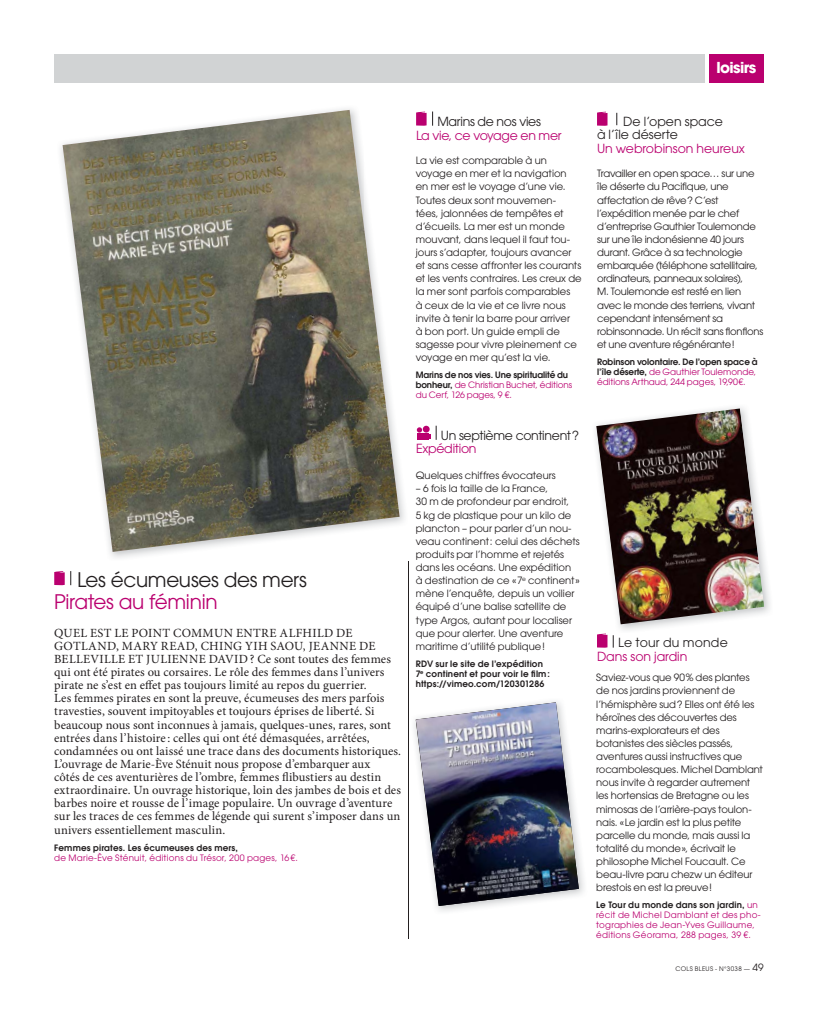
<style>
.page{position:relative;width:818px;height:1012px;background:#fff}
.page>*{position:absolute;margin:0;border:0;box-sizing:border-box;transform-origin:0 0}
.t1{font:20px "Avant Garde LT";letter-spacing:-.02em;color:#231f20}
.t2{font:20px "Avant Garde LT";letter-spacing:-.02em;color:#ba006f}
.t3{font:700 15px "Avant Garde LT";letter-spacing:-.04em;color:#fff}
.t4{font:12.5px/13.1px "Minion Pro";letter-spacing:.005em;color:#231f20}
.t5{font:12.5px "Avant Garde LT";letter-spacing:-.015em;color:#ba006f}
.t6{font:12.5px/13.8px "Avant Garde LT";letter-spacing:-.015em;color:#231f20}
.t7{font:12.5px "Avant Garde LT";letter-spacing:.01em;color:#231f20}
.t8{font:10px/13.1px "Avant Garde LT";letter-spacing:-.01em;color:#231f20}
.t9{font:8.75px/10px "Avant Garde LT";letter-spacing:-.005em;color:#ba006f}
.t10{font:8.75px/10px "Avant Garde LT";letter-spacing:.015em;color:#ba006f}
.t11{font:600 8.75px/10px "Avant Garde LT";letter-spacing:.02em;color:#231f20}
.t12{font:6.25px "Avant Garde LT";letter-spacing:.055em;color:#231f20}
.s1{font-weight:600;color:#231f20}
.s2{font-size:10px}
</style>
<div class="page">
<div style="left:54px;top:54px;width:650px;height:29px;background:#d1d3d4"></div>
<div style="left:708px;top:54px;width:55px;height:29px;background:#ba006f"></div>
<hr style="left:408px;top:110px;width:1px;height:829px;background:#231f20">
<img style="left:63px;top:110px;width:336px;height:442px">
<img style="left:595px;top:407px;width:175px;height:223px">
<img style="left:596px;top:408px;width:167px;height:216px">
<svg style="left:597px;top:634px;width:16px;height:14px"></svg>
<svg style="left:616px;top:113px;width:1px;height:12px"></svg>
<svg style="left:597px;top:112px;width:10px;height:14px"></svg>
<svg style="left:416px;top:427px;width:6px;height:6px"></svg>
<div style="left:422px;top:426px;width:7px;height:7px;background:#ba006f;border-radius:50%"></div>
<div style="left:416px;top:433px;width:12px;height:7px;background:#ba006f"></div>
<svg style="left:428px;top:426px;width:8px;height:14px"></svg>
<img style="left:414px;top:701px;width:170px;height:210px">
<img style="left:415px;top:702px;width:163px;height:204px">
<svg style="left:54px;top:571px;width:17px;height:14px"></svg>
<svg style="left:432px;top:112px;width:1px;height:14px"></svg>
<svg style="left:416px;top:112px;width:10px;height:14px"></svg>
<h2 class="t3" style="left:716px;top:61px;width:41px">loisirs</h2>
<h1 class="t1" style="left:77px;top:570px;width:231px">Les écumeuses des mers</h1>
<h1 class="t2" style="left:54px;top:592px;width:165px">Pirates au féminin</h1>
<p class="t4" style="left:54px;top:627px;width:348px">QUEL EST LE POINT COMMUN ENTRE ALFHILD DE GOTLAND, MARY READ, CHING YIH SAOU, JEANNE DE BELLEVILLE ET JULIENNE DAVID ? Ce sont toutes des femmes qui ont été pirates ou corsaires. Le rôle des femmes dans l’univers pirate ne s’est en effet pas toujours limité au repos du guerrier.<br>Les femmes pirates en sont la preuve, écumeuses des mers parfois travesties, souvent impitoyables et toujours éprises de liberté. Si beaucoup nous sont inconnues à jamais, quelques-unes, rares, sont entrées dans l’histoire : celles qui ont été démasquées, arrêtées, condamnées ou ont laissé une trace dans des documents historiques.<br>L’ouvrage de Marie-Ève Sténuit nous propose d’embarquer aux<br>côtés de ces aventurières de l’ombre, femmes flibustiers au destin extraordinaire. Un ouvrage historique, loin des jambes de bois et des barbes noire et rousse de l’image populaire. Un ouvrage d’aventure sur les traces de ces femmes de légende qui surent s’imposer dans un univers essentiellement masculin.</p>
<p class="t11" style="left:54px;top:843px;width:185px">Femmes pirates. Les écumeuses des mers,</p>
<p class="t10" style="left:54px;top:853px;width:245px">de Marie-Ève Sténuit, éditions du Trésor, 200 pages, 16 €.</p>
<p class="t6" style="left:437px;top:115px;width:105px">Marins de nos vies</p>
<p class="t5" style="left:416px;top:129px;width:147px">La vie, ce voyage en mer</p>
<p class="t8" style="left:415px;top:155px;width:167px">La vie est comparable à un voyage en mer et la navigation en mer est le voyage d’une vie.<br>Toutes deux sont mouvemen-<br>tées, jalonnées de tempêtes et d’écueils. La mer est un monde mouvant, dans lequel il faut tou&shy;jours s’adapter, toujours avancer et sans cesse affronter les courants et les vents contraires. Les creux de la mer sont parfois comparables<br>à ceux de la vie et ce livre nous invite à tenir la barre pour arriver<br>à bon port. Un guide empli de sagesse pour vivre pleinement ce voyage en mer qu’est la vie.</p>
<p class="t9" style="left:415px;top:371px;width:158px"><span class="s1">Marins de nos vies. Une spiritualité du bonheur,</span> de Christian Buchet, éditions du Cerf, 126 pages, 9 €.</p>
<p class="t6" style="left:440px;top:429px;width:140px">Un septième continent ?</p>
<p class="t5" style="left:416px;top:443px;width:62px">Expédition</p>
<p class="t8" style="left:415px;top:470px;width:141px">Quelques chiffres évocateurs</p>
<p class="t8" style="left:415px;top:483px;width:165px">– 6 fois la taille de la France,<br>30 m de profondeur par endroit,<br>5 kg de plastique pour un kilo de plancton – pour parler d’un nou&shy;veau continent : celui des déchets produits par l’homme et rejetés dans les océans. Une expédition à destination de ce « 7<sup>e</sup> continent » mène l’enquête, depuis un voilier équipé d’une balise satellite de type Argos, autant pour localiser que pour alerter. Une aventure maritime d’utilité publique !</p>
<p class="t11" style="left:415px;top:659px;width:136px">RDV sur le site de l’expédition<br>7<sup>e</sup> continent et pour voir le film : https://vimeo.com/120301286</p>
<p class="t6" style="left:596px;top:115px;width:127px;text-indent:26px">De l’open space à l’île déserte</p>
<p class="t5" style="left:596px;top:143px;width:149px">Un webrobinson heureux</p>
<p class="t8" style="left:596px;top:168px;width:168px">Travailler en open space… sur une île déserte du Pacifique, une affectation de rêve ? C’est l’expédition menée par le chef d’entreprise Gauthier Toulemonde sur une île indonésienne 40 jours durant. Grâce à sa technologie embarquée (téléphone satellitaire, ordinateurs, panneaux solaires),<br>M. Toulemonde est resté en lien avec le monde des terriens, vivant cependant intensément sa robinsonnade. Un récit sans flonflons et une aventure régénérante !</p>
<p class="t9" style="left:596px;top:357px;width:162px"><span class="s1">Robinson volontaire. De l’open space à l’île déserte,</span> de Gauthier Toulemonde, éditions Arthaud, 244 pages, 19,90 €.</p>
<p class="t7" style="left:618px;top:637px;width:111px">Le tour du monde</p>
<p class="t5" style="left:596px;top:650px;width:92px">Dans son jardin</p>
<p class="t8" style="left:596px;top:672px;width:168px">Saviez-vous que 90 % des plantes de nos jardins proviennent de l’hémisphère sud ? Elles ont été les héroïnes des découvertes des marins-explorateurs et des botanistes des siècles passés, aventures aussi instructives que rocambolesques. Michel Damblant nous invite à regarder autrement les hortensias de Bretagne ou les mimosas de l’arrière-pays toulon&shy;nais. « Le jardin est la plus petite parcelle du monde, mais aussi la totalité du monde », écrivait le philosophe Michel Foucault. Ce beau-livre paru chezw un éditeur brestois en est la preuve !</p>
<p class="t10" style="left:596px;top:901px;width:166px"><span class="s1">Le Tour du monde dans son jardin,</span> un récit de Michel Damblant et des pho&shy;tographies de Jean-Yves Guillaume, éditions Géorama, 288 pages, 39 €.</p>
<p class="t12" style="left:675px;top:965px;width:90px">COLS BLEUS - N°3038 — <span class="s2">49</span></p>
</div>
